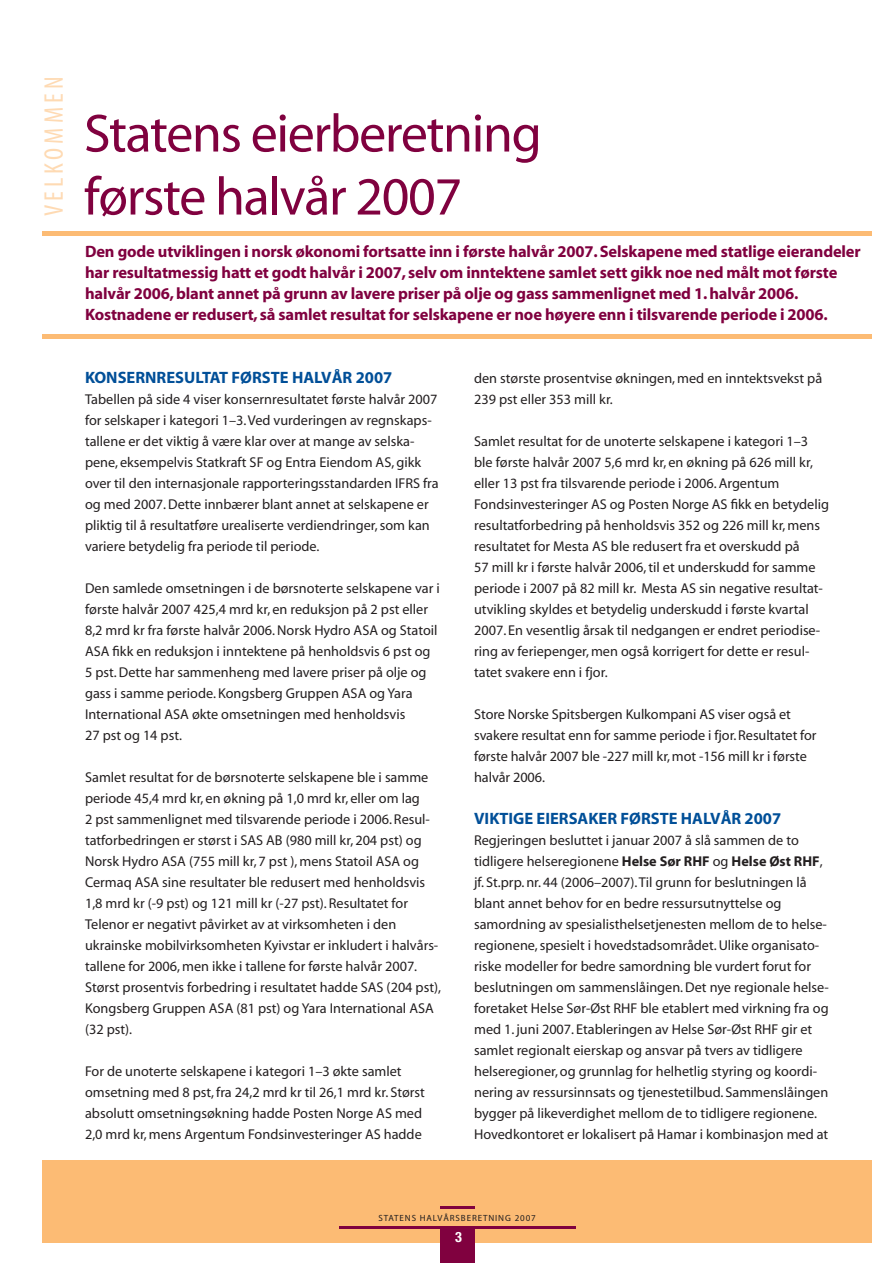
<style>
.page{position:relative;width:893px;height:1263px;background:#fff}
.page>*{position:absolute;margin:0;border:0;box-sizing:border-box;transform-origin:0 0}
.t1{font:54px/63px "Myriad";letter-spacing:-.025em;color:#80013f}
.t2{font:condensed 27px "Myriad Pro";letter-spacing:.15em;color:#fedab3}
.t3{font:700 16.5px/21px "Myriad";letter-spacing:-.01em;color:#80013f}
.t4{font:700 16.5px "Myriad";color:#014f98}
.t5{font:14.25px/21px "Myriad";color:#231f20}
.t6{font:9px "Myriad";letter-spacing:.1em;color:#231f20}
.s1{font-weight:700}
</style>
<div class="page">
<div style="left:43px;top:1160px;width:829px;height:82px;background:#fcbb74"></div>
<hr style="left:440px;top:1207px;width:34px;height:2px;background:#80013f">
<div style="left:440px;top:1227px;width:34px;height:36px;background:#80013f"></div>
<hr style="left:339px;top:1226px;width:236px;height:2px;background:#80013f">
<div style="left:43px;top:334px;width:829px;height:5px;background:#fcbb74"></div>
<hr style="left:43px;top:232px;width:829px;height:4px;background:#fcbb74">
<h2 class="t2" style="left:38px;top:216px;width:141px;rotate:-90deg">velkommen</h2>
<h1 class="t1" style="left:84px;top:104px;width:459px">Statens eierberetning første halvår 2007</h1>
<p class="t3" style="left:85px;top:241px;width:777px">Den gode utviklingen i norsk økonomi fortsatte inn i første halvår 2007. Selskapene med statlige eierandeler har resultatmessig hatt et godt halvår i 2007, selv om inntektene samlet sett gikk noe ned målt mot første halvår 2006, blant annet på grunn av lavere priser på olje og gass sammenlignet med 1. halvår 2006.<br>Kostnadene er redusert, så samlet resultat for selskapene er noe høyere enn i tilsvarende periode i 2006.</p>
<p class="t4" style="left:85px;top:368px;width:309px">konsernresultat første halvår 2007</p>
<p class="t5" style="left:85px;top:389px;width:355px">Tabellen på side 4 viser konsernresultatet første halvår 2007 for selskaper i kategori 1–3. Ved vurderingen av regnskaps&shy;tallene er det viktig å være klar over at mange av selska&shy;pene, eksempelvis Statkraft SF og Entra Eiendom AS, gikk over til den internasjonale rapporterings-standarden IFRS fra og med 2007. Dette innbærer blant annet at selskapene er pliktig til å resultatføre urealiserte verdiendringer, som kan variere betydelig fra periode til periode.</p>
<p class="t5" style="left:85px;top:578px;width:356px">Den samlede omsetningen i de børsnoterte selskapene var i første halvår 2007 425,4 mrd kr, en reduksjon på 2 pst eller 8,2 mrd kr fra første halvår 2006. Norsk Hydro ASA og Statoil ASA fikk en reduksjon i inntektene på henholdsvis 6 pst og 5 pst. Dette har sammenheng med lavere priser på olje og gass i samme periode. Kongsberg Gruppen ASA og Yara International ASA økte omsetningen med henholdsvis<br>27 pst og 14 pst.</p>
<p class="t5" style="left:85px;top:767px;width:358px">Samlet resultat for de børsnoterte selskapene ble i samme periode 45,4 mrd kr, en økning på 1,0 mrd kr, eller om lag<br>2 pst sammenlignet med tilsvarende periode i 2006. Resul&shy;tatforbedringen er størst i SAS AB (980 mill kr, 204 pst) og Norsk Hydro ASA (755 mill kr, 7 pst ), mens Statoil ASA og Cermaq ASA sine resultater ble redusert med henholdsvis 1,8 mrd kr (-9 pst) og 121 mill kr (-27 pst). Resultatet for Telenor er negativt påvirket av at virksomheten i den ukrainske mobil-virksomheten Kyivstar er inkludert i halvårs&shy;tallene for 2006, men ikke i tallene for første halvår 2007.<br>Størst prosentvis forbedring i resultatet hadde SAS (204 pst), Kongsberg Gruppen ASA (81 pst) og Yara International ASA (32 pst).</p>
<p class="t5" style="left:85px;top:1061px;width:341px">For de unoterte selskapene i kategori 1–3 økte samlet omsetning med 8 pst, fra 24,2 mrd kr til 26,1 mrd kr. Størst absolutt omsetningsøkning hadde Posten Norge AS med 2,0 mrd kr, mens Argentum Fondsinvesteringer AS hadde</p>
<p class="t5" style="left:474px;top:368px;width:350px">den største prosentvise økningen, med en inntektsvekst på<br>239 pst eller 353 mill kr.</p>
<p class="t5" style="left:474px;top:431px;width:356px">Samlet resultat for de unoterte selskapene i kategori 1–3 ble første halvår 2007 5,6 mrd kr, en økning på 626 mill kr, eller 13 pst fra tilsvarende periode i 2006. Argentum Fonds-investeringer AS og Posten Norge AS fikk en betydelig resultatforbedring på henholdsvis 352 og 226 mill kr, mens resultatet for Mesta AS ble redusert fra et overskudd på<br>57 mill kr i første halvår 2006, til et underskudd for samme periode i 2007 på 82 mill kr. Mesta AS sin negative resultat&shy;utvikling skyldes et betydelig underskudd i første kvartal 2007. En vesentlig årsak til nedgangen er endret periodise&shy;ring av feriepenger, men også korrigert for dette er resul&shy;tatet svakere enn i fjor.</p>
<p class="t5" style="left:474px;top:704px;width:344px">Store Norske Spitsbergen Kulkompani AS viser også et svakere resultat enn for samme periode i fjor. Resultatet for første halvår 2007 ble -227 mill kr, mot -156 mill kr i første halvår 2006.</p>
<p class="t4" style="left:474px;top:809px;width:309px">Viktige eiersaker første halvår 2007</p>
<p class="t5" style="left:474px;top:830px;width:356px">Regjeringen besluttet i januar 2007 å slå sammen de to tidligere helseregionene <span class="s1">Helse Sør RHF</span> og <span class="s1">Helse Øst RHF</span>, jf. St.prp. nr. 44 (2006–2007). Til grunn for beslutningen lå blant annet behov for en bedre ressursutnyttelse og samordning av spesialisthelsetjenesten mellom de to helse&shy;regionene, spesielt i hovedstadsområdet. Ulike organisato&shy;riske modeller for bedre samordning ble vurdert forut for beslutningen om sammenslåingen. Det nye regionale helse&shy;foretaket Helse Sør-Øst RHF ble etablert med virkning fra og med 1. juni 2007. Etableringen av Helse Sør-Øst RHF gir et samlet regionalt eierskap og ansvar på tvers av tidligere helseregioner, og grunnlag for helhetlig styring og koordi&shy;nering av ressursinnsats og tjenestetilbud. Sammenslåingen bygger på likeverdighet mellom de to tidligere regionene.<br>Hovedkontoret er lokalisert på Hamar i kombinasjon med at</p>
<p class="t6" style="left:378px;top:1213px;width:159px">STATENS HALVÅRSBERETNING 2007</p>
</div>
